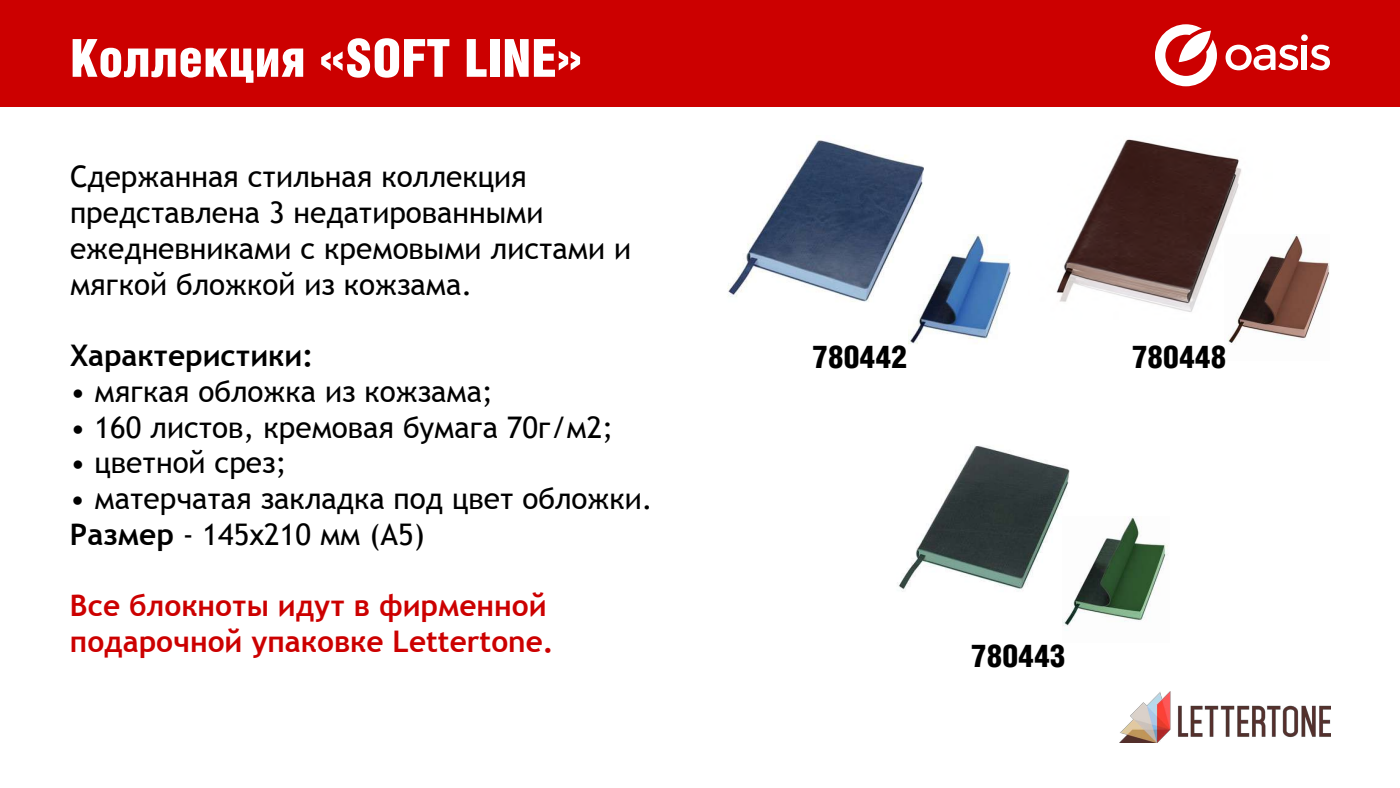
<style>
.page{position:relative;width:1400px;height:788px;background:#fff}
.page>*{position:absolute;margin:0;border:0;box-sizing:border-box;transform-origin:0 0}
.t1{font:52.5px "Helios Cond Black C";color:#fff}
.t2{font:31.5px "Helios Cond Black C";color:#000}
.t3{font:29.75px/35.7px "Trebuchet MS";color:#000}
.t4{font:700 29.75px/35.7px "Trebuchet MS";color:#c00}
.t5{font:700 29.75px "Trebuchet MS";color:#000}
.s1{font-size:29.4px}
.s2{font-weight:700}
</style>
<div class="page">
<img style="left:1120px;top:691px;width:210px;height:51px">
<div style="left:0;top:0;width:1400px;height:107px;background:#c00"></div>
<svg style="left:1155px;top:24px;width:62px;height:62px"></svg>
<svg style="left:1226px;top:34px;width:104px;height:36px"></svg>
<img style="left:1056px;top:139px;width:185px;height:173px">
<img style="left:1224px;top:234px;width:106px;height:109px">
<img style="left:897px;top:445px;width:172px;height:147px">
<img style="left:1063px;top:516px;width:105px;height:110px">
<img style="left:727px;top:140px;width:196px;height:162px">
<img style="left:909px;top:234px;width:102px;height:110px">
<h1 class="t1" style="left:70px;top:28px;width:513px">Коллекция «SOFT LINE»</h1>
<p class="t3" style="left:70px;top:159px;width:563px">Сдержанная стильная коллекция представлена 3 недатированными ежедневниками с кремовыми листами и мягкой бложкой из кожзама.</p>
<p class="t5" style="left:70px;top:337px;width:245px">Характеристики:</p>
<p class="t3" style="left:70px;top:374px;width:424px">• мягкая обложка из кожзама<span class="s1">;</span></p>
<p class="t3" style="left:70px;top:409px;width:545px">• 160 листов, кремовая бумага 70г/м2<span class="s1">;</span></p>
<p class="t3" style="left:70px;top:445px;width:218px">• цветной срез<span class="s1">;</span></p>
<p class="t3" style="left:70px;top:481px;width:584px">• матерчатая закладка под цвет обложки.<br><span class="s2">Размер</span> - 145x210 мм (А5)</p>
<p class="t4" style="left:70px;top:587px;width:485px">Все блокноты идут в фирменной подарочной упаковке Lettertone.</p>
<p class="t2" style="left:812px;top:339px;width:96px">780442</p>
<p class="t2" style="left:1132px;top:339px;width:96px">780448</p>
<p class="t2" style="left:971px;top:638px;width:96px">780443</p>
</div>
